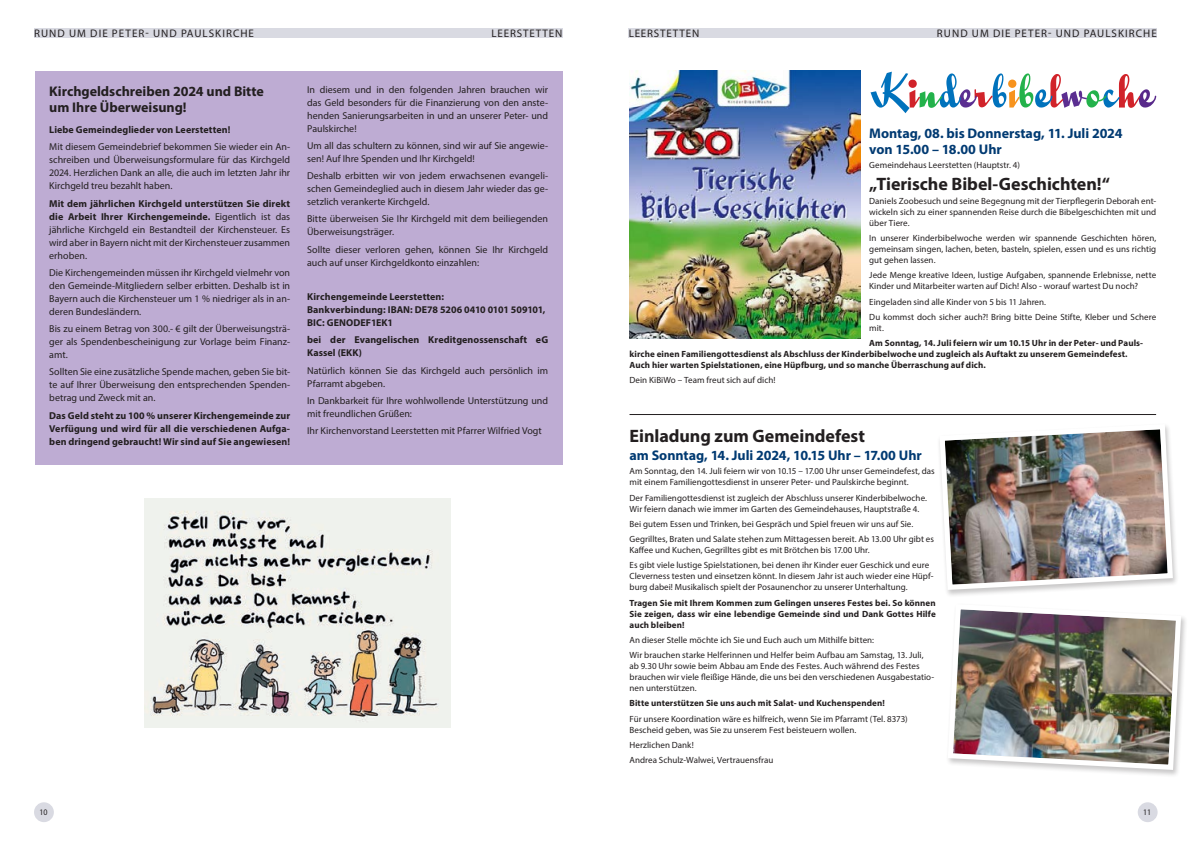
<style>
.page{position:relative;width:1191px;height:842px;background:#fff}
.page>*{position:absolute;margin:0;border:0;box-sizing:border-box;transform-origin:0 0}
._08_Headlines_Bold{font:700 18px "Myriad Pro";letter-spacing:-.005em;color:#231f20}
._10_Subline_Bold_Artikel{font:700 14px/16px "Myriad Pro";letter-spacing:-.005em;color:#013a72}
._10_Subline_Bold_Artikel-2{font:700 14px/16px "Myriad Pro";color:#231f20}
._03_Kopf{font:11px "Myriad Pro";letter-spacing:.095em;color:#231f20}
._03_Kopf-2{font:11px "Myriad Pro";letter-spacing:.075em;color:#231f20}
._04_Body_Regular_Blocksatz{font:10px/13px "Myriad Pro";color:#231f20;text-align:justify}
._04_Body_Regular_Blocksatz-2{font:700 10px/13px "Myriad Pro";letter-spacing:.005em;color:#231f20}
._05_Body_Bold_Blocksatz{font:700 10px "Myriad Pro";letter-spacing:.005em;color:#231f20}
._04_Body_Regular_Blocksatz-3{font:9px/11px "Myriad Pro";letter-spacing:.005em;color:#231f20}
._05_Body_Bold_linksbündig{font:700 9px/11px "Myriad Pro";letter-spacing:.01em;color:#231f20}
._05_Body_Bold_Blocksatz-2{font:700 9px/11px "Myriad Pro";letter-spacing:.01em;color:#231f20;text-align:justify}
.t1{font:8.5px "Myriad Pro";color:#231f20;scale:.94 1}
.s1{font-weight:700}
</style>
<div class="page">
<div style="left:945px;top:603px;width:242px;height:175px;background:#231f20;opacity:.25"></div>
<img style="left:945px;top:603px;width:238px;height:169px">
<div style="left:937px;top:423px;width:242px;height:175px;background:#231f20;opacity:.25"></div>
<img style="left:937px;top:423px;width:238px;height:169px">
<div style="left:1137px;top:802px;width:20px;height:20px;background:#d9dae2;border-radius:50%"></div>
<div style="left:34px;top:802px;width:20px;height:20px;background:#d9dae2;border-radius:50%"></div>
<div style="left:34px;top:28px;width:528px;height:10px;background:#d9dae2"></div>
<div style="left:628px;top:28px;width:529px;height:10px;background:#d9dae2"></div>
<div style="left:35px;top:71px;width:527px;height:394px;background:#beacd3"></div>
<img style="left:629px;top:71px;width:231px;height:268px">
<svg style="left:870px;top:72px;width:286px;height:41px"></svg>
<hr style="left:629px;top:414px;width:527px;height:1px;background:#231f20">
<img style="left:145px;top:498px;width:305px;height:230px">
<p class="_03_Kopf" style="left:34px;top:26px;width:221px">RUND UM DIE PETER- UND PAULSKIRCHE</p>
<p class="_03_Kopf-2" style="left:491px;top:26px;width:72px">LEERSTETTEN</p>
<p class="_03_Kopf-2" style="left:628px;top:26px;width:72px">LEERSTETTEN</p>
<p class="_03_Kopf" style="left:937px;top:26px;width:221px">RUND UM DIE PETER- UND PAULSKIRCHE</p>
<p class="_10_Subline_Bold_Artikel-2" style="left:49px;top:82px;width:216px">Kirchgeldschreiben 2024 und Bitte um Ihre Überweisung!</p>
<p class="_05_Body_Bold_Blocksatz" style="left:49px;top:123px;width:183px">Liebe Gemeindeglieder von Leerstetten!</p>
<p class="_04_Body_Regular_Blocksatz" style="left:49px;top:140px;width:242px">Mit diesem Gemeindebrief bekommen Sie wieder ein An&shy;schreiben und Überweisungsformulare für das Kirchgeld 2024. Herzlichen Dank an alle, die auch im letzten Jahr ihr Kirchgeld treu bezahlt haben.</p>
<p class="_04_Body_Regular_Blocksatz" style="left:49px;top:197px;width:242px"><span class="s1">Mit dem jährlichen Kirchgeld unterstützen Sie direkt die Arbeit Ihrer Kirchengemeinde.</span> Eigentlich ist das jährliche Kirchgeld ein Bestandteil der Kirchensteuer. Es wird aber in Bayern nicht mit der Kirchensteuer zusammen erhoben.</p>
<p class="_04_Body_Regular_Blocksatz" style="left:49px;top:266px;width:242px">Die Kirchengemeinden müssen ihr Kirchgeld vielmehr von den Gemeinde-Mitgliedern selber erbitten. Deshalb ist in Bayern auch die Kirchensteuer um 1 % niedriger als in an&shy;deren Bundesländern.</p>
<p class="_04_Body_Regular_Blocksatz" style="left:49px;top:322px;width:242px">Bis zu einem Betrag von 300.- € gilt der Überweisungsträ&shy;ger als Spendenbescheinigung zur Vorlage beim Finanz&shy;amt.</p>
<p class="_04_Body_Regular_Blocksatz" style="left:49px;top:365px;width:242px">Sollten Sie eine zusätzliche Spende machen, geben Sie bit&shy;te auf Ihrer Überweisung den entsprechenden Spenden&shy;betrag und Zweck mit an.</p>
<p class="_04_Body_Regular_Blocksatz-2" style="left:49px;top:408px;width:242px;text-align:justify">Das Geld steht zu 100 % unserer Kirchengemeinde zur Verfügung und wird für all die verschiedenen Aufga&shy;ben dringend gebraucht! Wir sind auf Sie angewiesen!</p>
<p class="_04_Body_Regular_Blocksatz" style="left:307px;top:83px;width:242px">In diesem und in den folgenden Jahren brauchen wir das Geld besonders für die Finanzierung von den anste&shy;henden Sanierungsarbeiten in und an unserer Peter- und Paulskirche!</p>
<p class="_04_Body_Regular_Blocksatz" style="left:307px;top:139px;width:242px">Um all das schultern zu können, sind wir auf Sie angewie&shy;sen! Auf Ihre Spenden und Ihr Kirchgeld!</p>
<p class="_04_Body_Regular_Blocksatz" style="left:307px;top:169px;width:242px">Deshalb erbitten wir von jedem erwachsenen evangeli&shy;schen Gemeindeglied auch in diesem Jahr wieder das ge&shy;setzlich verankerte Kirchgeld.</p>
<p class="_04_Body_Regular_Blocksatz" style="left:307px;top:212px;width:242px">Bitte überweisen Sie Ihr Kirchgeld mit dem beiliegenden<br>Überweisungsträger.</p>
<p class="_04_Body_Regular_Blocksatz" style="left:307px;top:243px;width:242px">Sollte dieser verloren gehen, können Sie Ihr Kirchgeld auch auf unser Kirchgeldkonto einzahlen:</p>
<p class="_04_Body_Regular_Blocksatz-2" style="left:307px;top:290px;width:240px">Kirchengemeinde Leerstetten:<br>Bankverbindung: IBAN: DE78 5206 0410 0101 509101,<br>BIC: GENODEF1EK1</p>
<p class="_04_Body_Regular_Blocksatz-2" style="left:307px;top:333px;width:242px">bei der Evangelischen Kreditgenossenschaft eG<br>Kassel (EKK)</p>
<p class="_04_Body_Regular_Blocksatz" style="left:307px;top:364px;width:242px">Natürlich können Sie das Kirchgeld auch persönlich im<br>Pfarramt abgeben.</p>
<p class="_04_Body_Regular_Blocksatz" style="left:307px;top:394px;width:242px">In Dankbarkeit für Ihre wohlwollende Unterstützung und mit freundlichen Grüßen:</p>
<p class="_04_Body_Regular_Blocksatz" style="left:307px;top:424px;width:236px">Ihr Kirchenvorstand Leerstetten mit Pfarrer Wilfried Vogt</p>
<p class="_08_Headlines_Bold" style="left:629px;top:424px;width:237px">Einladung zum Gemeindefest</p>
<p class="_10_Subline_Bold_Artikel" style="left:629px;top:447px;width:294px">am Sonntag, 14. Juli 2024, 10.15 Uhr – 17.00 Uhr</p>
<p class="_04_Body_Regular_Blocksatz-3" style="left:629px;top:466px;width:307px">Am Sonntag, den 14. Juli feiern wir von 10.15 – 17.00 Uhr unser Gemeindefest, das mit einem Familiengottesdienst in unserer Peter- und Paulskirche beginnt.</p>
<p class="_04_Body_Regular_Blocksatz-3" style="left:629px;top:492px;width:299px">Der Familiengottesdienst ist zugleich der Abschluss unserer Kinderbibelwoche.<br>Wir feiern danach wie immer im Garten des Gemeindehauses, Hauptstraße 4.</p>
<p class="_04_Body_Regular_Blocksatz-3" style="left:629px;top:518px;width:285px">Bei gutem Essen und Trinken, bei Gespräch und Spiel freuen wir uns auf Sie.</p>
<p class="_04_Body_Regular_Blocksatz-3" style="left:629px;top:533px;width:306px">Gegrilltes, Braten und Salate stehen zum Mittagessen bereit. Ab 13.00 Uhr gibt es<br>Kaffee und Kuchen, Gegrilltes gibt es mit Brötchen bis 17.00 Uhr.</p>
<p class="_04_Body_Regular_Blocksatz-3" style="left:629px;top:560px;width:305px">Es gibt viele lustige Spielstationen, bei denen ihr Kinder euer Geschick und eure<br>Cleverness testen und einsetzen könnt. In diesem Jahr ist auch wieder eine Hüpf&shy;burg dabei! Musikalisch spielt der Posaunenchor zu unserer Unterhaltung.</p>
<p class="_05_Body_Bold_Blocksatz-2" style="left:629px;top:597px;width:308px">Tragen Sie mit Ihrem Kommen zum Gelingen unseres Festes bei. So können Sie zeigen, dass wir eine lebendige Gemeinde sind und Dank Gottes Hilfe auch bleiben!</p>
<p class="_04_Body_Regular_Blocksatz-3" style="left:629px;top:634px;width:246px">An dieser Stelle möchte ich Sie und Euch auch um Mithilfe bitten:</p>
<p class="_04_Body_Regular_Blocksatz-3" style="left:629px;top:649px;width:306px">Wir brauchen starke Helferinnen und Helfer beim Aufbau am Samstag, 13. Juli, ab 9.30 Uhr sowie beim Abbau am Ende des Festes. Auch während des Festes brauchen wir viele fleißige Hände, die uns bei den verschiedenen Ausgabestatio&shy;nen unterstützen.</p>
<p class="_05_Body_Bold_Blocksatz-2" style="left:629px;top:697px;width:257px">Bitte unterstützen Sie uns auch mit Salat- und Kuchenspenden!</p>
<p class="_04_Body_Regular_Blocksatz-3" style="left:629px;top:713px;width:279px">Für unsere Koordination wäre es hilfreich, wenn Sie im Pfarramt (Tel. 8373)<br>Bescheid geben, was Sie zu unserem Fest beisteuern wollen.</p>
<p class="_04_Body_Regular_Blocksatz-3" style="left:629px;top:739px;width:66px">Herzlichen Dank!</p>
<p class="_04_Body_Regular_Blocksatz-3" style="left:629px;top:754px;width:145px">Andrea Schulz-Walwei, Vertrauensfrau</p>
<p class="_10_Subline_Bold_Artikel" style="left:869px;top:125px;width:255px">Montag, 08. bis Donnerstag, 11. Juli 2024 von 15.00 – 18.00 Uhr</p>
<p class="_04_Body_Regular_Blocksatz-3" style="left:869px;top:160px;width:152px">Gemeindehaus Leerstetten (Hauptstr. 4)</p>
<p class="_08_Headlines_Bold" style="left:869px;top:172px;width:242px">„Tierische Bibel-Geschichten!“</p>
<p class="_04_Body_Regular_Blocksatz-3" style="left:869px;top:195px;width:288px;text-align:justify">Daniels Zoobesuch und seine Begegnung mit der Tierpflegerin Deborah ent&shy;wickeln sich zu einer spannenden Reise durch die Bibelgeschichten mit und über Tiere.</p>
<p class="_04_Body_Regular_Blocksatz-3" style="left:869px;top:232px;width:288px;text-align:justify">In unserer Kinderbibelwoche werden wir spannende Geschichten hören, gemeinsam singen, lachen, beten, basteln, spielen, essen und es uns richtig gut gehen lassen.</p>
<p class="_04_Body_Regular_Blocksatz-3" style="left:869px;top:270px;width:288px">Jede Menge kreative Ideen, lustige Aufgaben, spannende Erlebnisse, nette<br>Kinder und Mitarbeiter warten auf Dich! Also - worauf wartest Du noch?</p>
<p class="_04_Body_Regular_Blocksatz-3" style="left:869px;top:296px;width:178px">Eingeladen sind alle Kinder von 5 bis 11 Jahren.</p>
<p class="_04_Body_Regular_Blocksatz-3" style="left:869px;top:311px;width:288px">Du kommst doch sicher auch?! Bring bitte Deine Stifte, Kleber und Schere mit.</p>
<p class="_05_Body_Bold_linksbündig" style="left:629px;top:337px;width:514px;text-indent:240px">Am Sonntag, 14. Juli feiern wir um 10.15 Uhr in der Peter- und Pauls&shy;kirche einen Familiengottesdienst als Abschluss der Kinderbibelwoche und zugleich als Auftakt zu unserem Gemeindefest.<br>Auch hier warten Spielstationen, eine Hüpfburg, und so manche Überraschung auf dich.</p>
<p class="_04_Body_Regular_Blocksatz-3" style="left:629px;top:375px;width:147px">Dein KiBiWo – Team freut sich auf dich!</p>
<p class="t1" style="left:39px;top:806px;width:10px">10</p>
<p class="t1" style="left:1143px;top:806px;width:10px">11</p>
</div>
